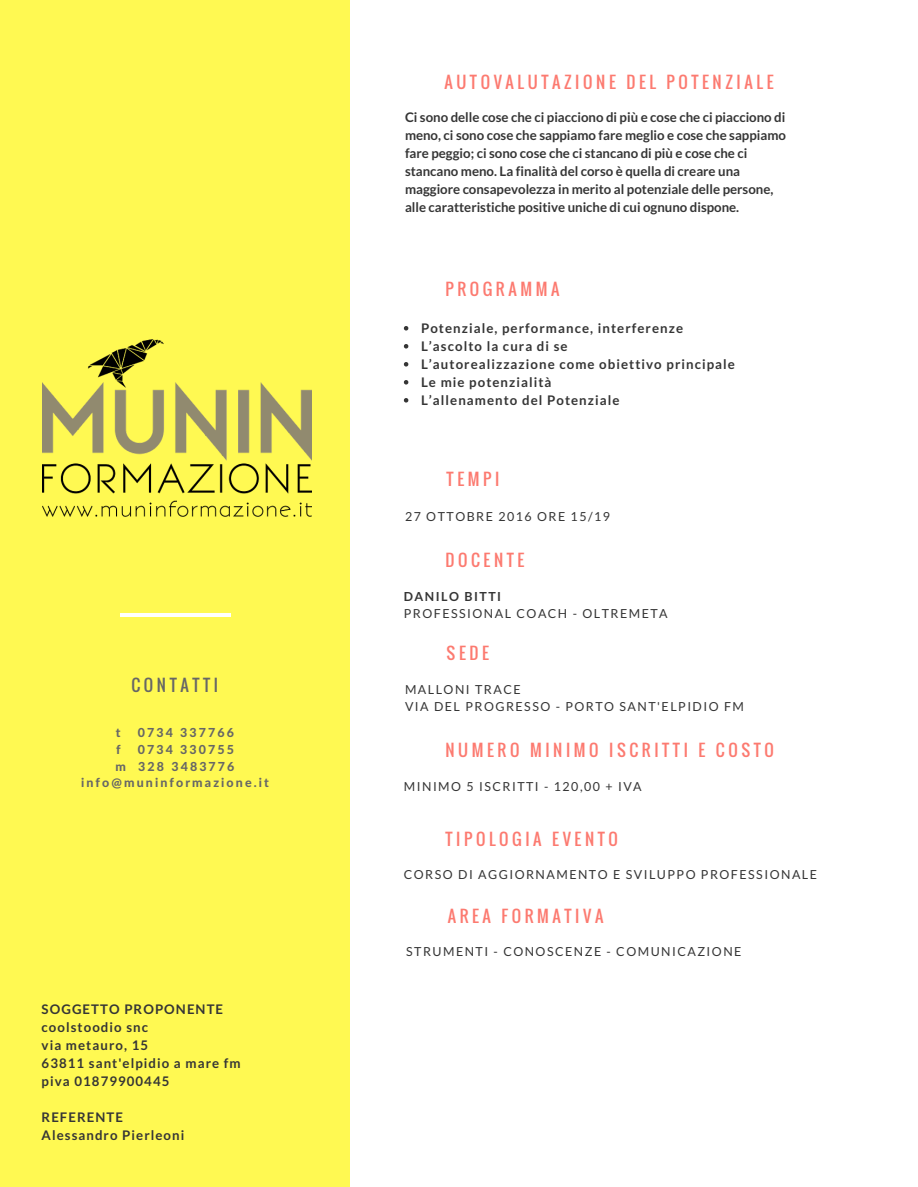
<style>
.page{position:relative;width:918px;height:1187px;background:#fff}
.page>*{position:absolute;margin:0;border:0;box-sizing:border-box;transform-origin:0 0}
.t1{font:16.35px "Oswald";letter-spacing:.22em;color:#fc7a70}
.t2{font:16.35px "Oswald";letter-spacing:.22em;color:#666}
.t3{font:700 13.2px/18px "Lato";color:#353535}
.t4{font:700 13.2px/18px "Lato";letter-spacing:.08em;color:#353535}
.t5{font:12.45px/16.8px "Lato";letter-spacing:.12em;color:#353535}
.t6{font:800 12.45px "Lato";letter-spacing:.17em;color:#666}
.t7{font:700 12.45px "Lato";letter-spacing:.12em;color:#353535}
</style>
<div class="page">
<div style="left:0;top:0;width:350px;height:1186px;background:#fff952"></div>
<hr style="left:120px;top:613px;width:111px;height:3px;background:#fff">
<svg style="left:404px;top:326px;width:4px;height:4px"></svg>
<svg style="left:404px;top:344px;width:4px;height:4px"></svg>
<svg style="left:404px;top:362px;width:4px;height:4px"></svg>
<svg style="left:404px;top:380px;width:4px;height:4px"></svg>
<svg style="left:404px;top:398px;width:4px;height:4px"></svg>
<img style="left:43px;top:339px;width:269px;height:177px">
<p class="t2" style="left:131px;top:672px;width:88px">CONTATTI</p>
<p class="t6" style="left:116px;top:724px;width:6px">t</p>
<p class="t6" style="left:138px;top:724px;width:98px">0734 337766</p>
<p class="t6" style="left:116px;top:741px;width:6px">f</p>
<p class="t6" style="left:138px;top:741px;width:98px">0734 330755</p>
<p class="t6" style="left:116px;top:758px;width:120px">m 328 3483776</p>
<p class="t6" style="left:81px;top:775px;width:189px">info@muninformazione.it</p>
<p class="t4" style="left:42px;top:999px;width:201px">SOGGETTO PROPONENTE coolstoodio snc<br>via metauro, 15<br>63811 sant'elpidio a mare fm piva 01879900445</p>
<p class="t4" style="left:42px;top:1107px;width:144px">REFERENTE<br>Alessandro Pierleoni</p>
<p class="t1" style="left:444px;top:69px;width:331px">AUTOVALUTAZIONE DEL POTENZIALE</p>
<p class="t3" style="left:405px;top:108px;width:382px">Ci sono delle cose che ci piacciono di più e cose che ci piacciono di meno, ci sono cose che sappiamo fare meglio e cose che sappiamo fare peggio; ci sono cose che ci stancano di più e cose che ci stancano meno. La finalità del corso è quella di creare una maggiore consapevolezza in merito al potenziale delle persone, alle caratteristiche positive uniche di cui ognuno dispone.</p>
<p class="t1" style="left:446px;top:276px;width:116px">PROGRAMMA</p>
<p class="t4" style="left:421px;top:319px;width:315px">Potenziale, performance, interferenze<br>L’ascolto la cura di se<br>L’autorealizzazione come obiettivo principale<br>Le mie potenzialità<br>L’allenamento del Potenziale</p>
<p class="t1" style="left:447px;top:466px;width:54px">TEMPI</p>
<p class="t5" style="left:405px;top:507px;width:207px">27 OTTOBRE 2016 ORE 15/19</p>
<p class="t1" style="left:446px;top:547px;width:80px">DOCENTE</p>
<p class="t7" style="left:404px;top:588px;width:99px">DANILO BITTI</p>
<p class="t5" style="left:404px;top:604px;width:265px">PROFESSIONAL COACH - OLTREMETA</p>
<p class="t1" style="left:447px;top:640px;width:44px">SEDE</p>
<p class="t5" style="left:405px;top:681px;width:341px">MALLONI TRACE<br>VIA DEL PROGRESSO - PORTO SANT'ELPIDIO FM</p>
<p class="t1" style="left:446px;top:737px;width:330px">NUMERO MINIMO ISCRITTI E COSTO</p>
<p class="t5" style="left:404px;top:777px;width:239px">MINIMO 5 ISCRITTI - 120,00 + IVA</p>
<p class="t1" style="left:446px;top:826px;width:174px">TIPOLOGIA EVENTO</p>
<p class="t5" style="left:404px;top:865px;width:415px">CORSO DI AGGIORNAMENTO E SVILUPPO PROFESSIONALE</p>
<p class="t1" style="left:448px;top:903px;width:157px">AREA FORMATIVA</p>
<p class="t5" style="left:406px;top:943px;width:337px">STRUMENTI - CONOSCENZE - COMUNICAZIONE</p>
</div>
